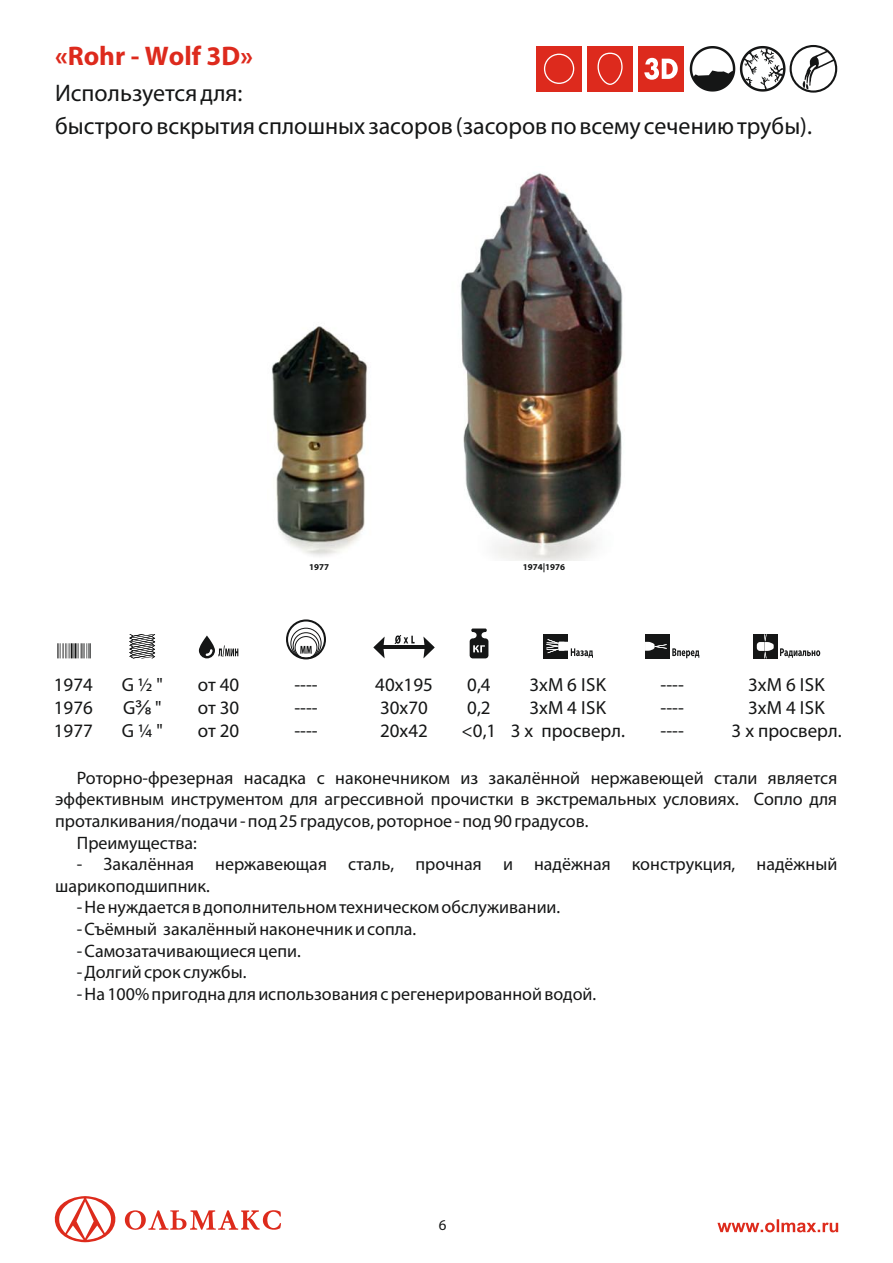
<style>
.page{position:relative;width:893px;height:1263px;background:#fff}
.page>*{position:absolute;margin:0;border:0;box-sizing:border-box;transform-origin:0 0}
.t1{font:700 27px "Myriad Pro";color:#dd2a1d}
.t2{font:24px/33.8px "Myriad Pro";color:#151616}
.t3{font:19.05px/22.8px "Myriad Pro";color:#151616;text-align:justify}
.t4{font:18px/21.6px "Myriad Pro";color:#151616}
.t5{font:15px "Myriad Pro";color:#151616}
.t6{font:700 9px "Myriad Pro";color:#151616}
.s1{font-family:"Arial"}
</style>
<div class="page">
<img style="left:272px;top:173px;width:351px;height:387px">
<svg style="left:717px;top:1219px;width:121px;height:13px"></svg>
<svg style="left:54px;top:1196px;width:227px;height:46px"></svg>
<div style="left:587px;top:46px;width:46px;height:46px;background:#dd2a1d"></div>
<div style="left:536px;top:46px;width:46px;height:46px;background:#dd2a1d"></div>
<div style="left:638px;top:46px;width:46px;height:46px;background:#dd2a1d"></div>
<div style="left:544px;top:54px;width:30px;height:30px;border:1px solid #fff;border-radius:50%"></div>
<svg style="left:644px;top:58px;width:34px;height:22px"></svg>
<svg style="left:803px;top:51px;width:32px;height:38px"></svg>
<div style="left:790px;top:45px;width:47px;height:48px;border:2px solid #151616;border-radius:50%"></div>
<svg style="left:597px;top:52px;width:26px;height:33px"></svg>
<svg style="left:690px;top:46px;width:95px;height:46px"></svg>
<svg style="left:394px;top:635px;width:21px;height:9px"></svg>
<hr style="left:381px;top:646px;width:46px;height:3px;background:#151616">
<svg style="left:373px;top:636px;width:12px;height:22px"></svg>
<svg style="left:423px;top:636px;width:12px;height:22px"></svg>
<svg style="left:470px;top:628px;width:18px;height:30px"></svg>
<svg style="left:199px;top:635px;width:39px;height:23px"></svg>
<svg style="left:129px;top:634px;width:26px;height:24px"></svg>
<svg style="left:57px;top:643px;width:34px;height:15px"></svg>
<div style="left:286px;top:619px;width:40px;height:40px;border:2px solid #151616;border-radius:50%"></div>
<div style="left:290px;top:628px;width:32px;height:31px;border:1px solid #151616;border-radius:50%"></div>
<div style="left:293px;top:632px;width:26px;height:27px;border:1px solid #151616;border-radius:50%"></div>
<div style="left:295px;top:636px;width:22px;height:23px;border:1px solid #151616;border-radius:50%"></div>
<svg style="left:300px;top:646px;width:12px;height:8px"></svg>
<div style="left:544px;top:634px;width:24px;height:24px;background:#151616"></div>
<svg style="left:546px;top:639px;width:47px;height:19px"></svg>
<div style="left:645px;top:634px;width:24px;height:24px;background:#151616"></div>
<svg style="left:645px;top:642px;width:54px;height:16px"></svg>
<div style="left:753px;top:634px;width:24px;height:24px;background:#151616"></div>
<svg style="left:757px;top:634px;width:17px;height:24px"></svg>
<svg style="left:780px;top:648px;width:40px;height:10px"></svg>
<h1 class="t1" style="left:55px;top:44px;width:199px">«Rohr - Wolf 3D»</h1>
<h2 class="t2" style="left:55px;top:78px;width:758px">Используется для:<br>быстрого вскрытия сплошных засоров (засоров по всему сечению трубы).</h2>
<p class="t6" style="left:309px;top:563px;width:21px">1977</p>
<p class="t6" style="left:523px;top:563px;width:44px">1974|1976</p>
<p class="t3" style="left:54px;top:675px;width:41px">1974<br>1976<br>1977</p>
<p class="t3" style="left:122px;top:675px;width:43px">G ½ " G<span class="s1">⅜</span> " G ¼ "</p>
<p class="t3" style="left:198px;top:675px;width:43px">от 40 от 30 от 20</p>
<p class="t3" style="left:294px;top:675px;width:25px">---- ---- ----</p>
<p class="t3" style="left:375px;top:675px;width:59px;text-align:left">40х195<br>30х70<br>20х42</p>
<p class="t3" style="left:462px;top:675px;width:36px;text-align:left">0,4<br>0,2 &lt;0,1</p>
<p class="t3" style="left:511px;top:675px;width:116px;text-align:center">3xM 6 ISK<br>3xM 4 ISK<br>3 х просверл.</p>
<p class="t3" style="left:660px;top:675px;width:25px">---- ---- ----</p>
<p class="t3" style="left:732px;top:675px;width:112px;text-align:center">3xM 6 ISK<br>3xM 4 ISK<br>3 х просверл.</p>
<p class="t4" style="left:77px;top:768px;width:762px">Роторно-фрезерная насадка с наконечником из закалённой нержавеющей стали является</p>
<p class="t4" style="left:55px;top:790px;width:784px">эффективным инструментом для агрессивной прочистки в экстремальных условиях. Сопло для</p>
<p class="t4" style="left:55px;top:812px;width:535px">проталкивания/подачи - под 25 градусов, роторное - под 90 градусов.</p>
<p class="t4" style="left:77px;top:833px;width:122px">Преимущества:</p>
<p class="t4" style="left:55px;top:855px;width:784px;text-indent:22px">- Закалённая нержавеющая сталь, прочная и надёжная конструкция, надёжный шарикоподшипник.</p>
<p class="t4" style="left:77px;top:898px;width:485px">- Не нуждается в дополнительном техническом обслуживании.</p>
<p class="t4" style="left:77px;top:920px;width:341px">- Съёмный закалённый наконечник и сопла.</p>
<p class="t4" style="left:77px;top:941px;width:225px">- Самозатачивающиеся цепи.</p>
<p class="t4" style="left:77px;top:963px;width:171px">- Долгий срок службы.</p>
<p class="t4" style="left:77px;top:985px;width:521px">- На 100% пригодна для использования с регенерированной водой.</p>
<p class="t5" style="left:439px;top:1215px;width:9px">6</p>
</div>
